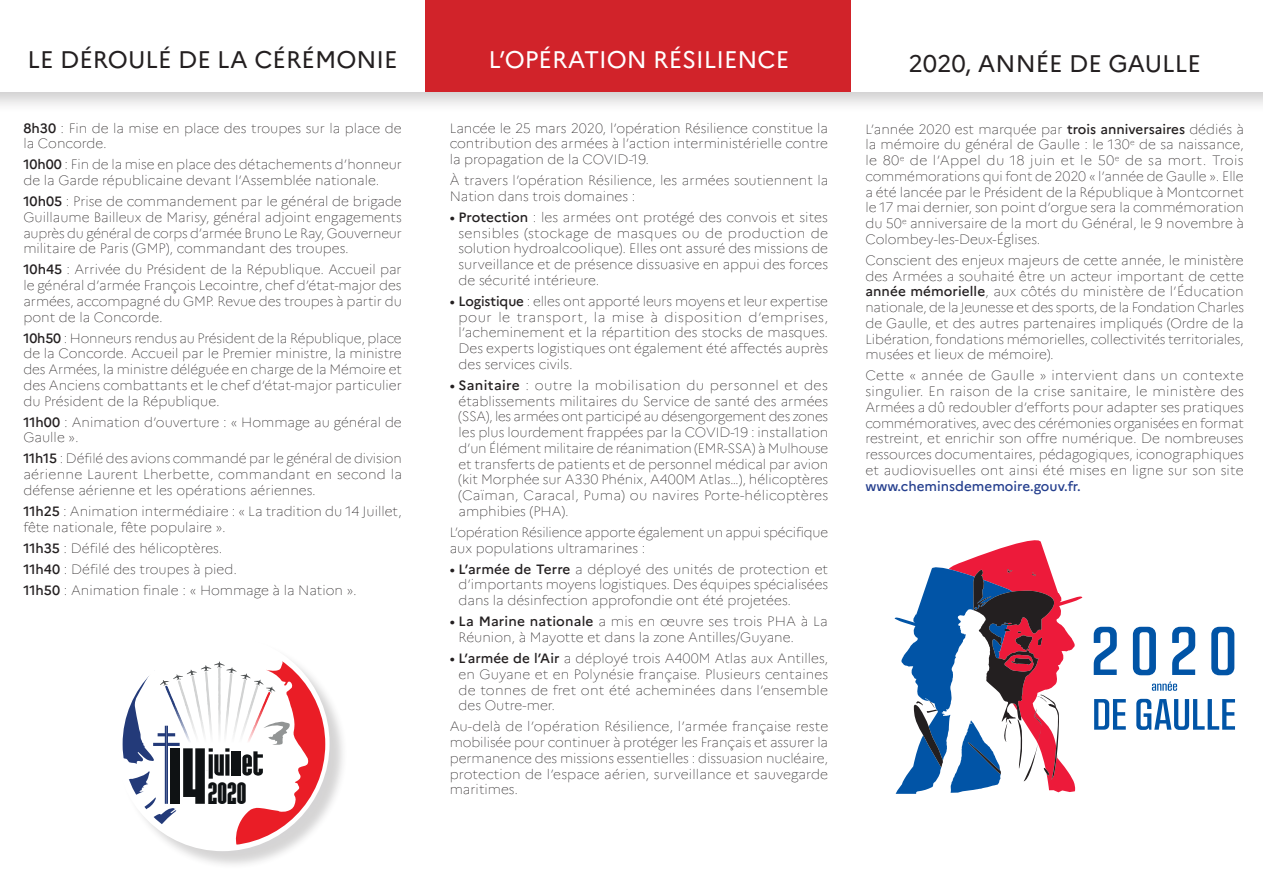
<style>
.page{position:relative;width:1263px;height:893px;background:#fff}
.page>*{position:absolute;margin:0;border:0;box-sizing:border-box;transform-origin:0 0}
.t1{font:700 27.3px "SF Port Mc Kenzie";color:#0f1214;scale:1.22 1}
.t2{font:24px "Marianne";color:#231f20}
.t3{font:24px "Marianne";color:#fff}
.t4{font:100 13.5px/15.8px "Marianne";color:#231f20;text-align:justify}
.t5{font:500 13.5px "Marianne";color:#253f8e}
.s1{font-weight:500}
</style>
<div class="page">
<div style="left:0;top:0;width:1263px;height:114px;background:#231f20;opacity:.22"></div>
<div style="left:0;top:0;width:1263px;height:91px;background:#fff"></div>
<svg style="left:895px;top:540px;width:187px;height:254px"></svg>
<svg style="left:1094px;top:627px;width:23px;height:48px"></svg>
<svg style="left:1133px;top:627px;width:23px;height:48px"></svg>
<svg style="left:1172px;top:627px;width:23px;height:48px"></svg>
<svg style="left:1211px;top:627px;width:23px;height:48px"></svg>
<svg style="left:1152px;top:681px;width:25px;height:10px"></svg>
<svg style="left:1094px;top:699px;width:32px;height:31px"></svg>
<svg style="left:1136px;top:699px;width:99px;height:31px"></svg>
<div style="left:118px;top:638px;width:230px;height:232px;background:#231f20;opacity:.19"></div>
<svg style="left:118px;top:638px;width:212px;height:213px"></svg>
<svg style="left:123px;top:648px;width:202px;height:197px"></svg>
<div style="left:425px;top:0;width:425px;height:91px;background:#d1232a"></div>
<h2 class="t2" style="left:28px;top:45px;width:371px">LE DÉROULÉ DE LA CÉRÉMONIE</h2>
<p class="t4" style="left:23px;top:120px;width:380px"><span class="s1">8h30</span> : Fin de la mise en place des troupes sur la place de la Concorde.</p>
<p class="t4" style="left:23px;top:157px;width:380px"><span class="s1">10h00</span> : Fin de la mise en place des détachements d’honneur de la Garde républicaine devant l’Assemblée nationale.</p>
<p class="t4" style="left:23px;top:193px;width:380px"><span class="s1">10h05</span> : Prise de commandement par le général de brigade Guillaume Bailleux de Marisy, général adjoint engagements auprès du général de corps d’armée Bruno Le Ray, Gouverneur militaire de Paris (GMP), commandant des troupes.</p>
<p class="t4" style="left:23px;top:262px;width:380px"><span class="s1">10h45</span> : Arrivée du Président de la République. Accueil par le général d’armée François Lecointre, chef d’état-major des armées, accompagné du GMP. Revue des troupes à partir du pont de la Concorde.</p>
<p class="t4" style="left:23px;top:330px;width:380px"><span class="s1">10h50</span> : Honneurs rendus au Président de la République, place de la Concorde. Accueil par le Premier ministre, la ministre des Armées, la ministre déléguée en charge de la Mémoire et des Anciens combattants et le chef d‘état-major particulier du Président de la République.</p>
<p class="t4" style="left:23px;top:414px;width:380px"><span class="s1">11h00</span> : Animation d’ouverture : « Hommage au général de<br>Gaulle ».</p>
<p class="t4" style="left:23px;top:451px;width:380px"><span class="s1">11h15</span> : Défilé des avions commandé par le général de division aérienne Laurent Lherbette, commandant en second la défense aérienne et les opérations aériennes.</p>
<p class="t4" style="left:23px;top:503px;width:380px"><span class="s1">11h25</span> : Animation intermédiaire : « La tradition du 14 Juillet, fête nationale, fête populaire ».</p>
<p class="t4" style="left:23px;top:537px;width:335px;line-height:21px;text-align:left"><span class="s1">11h35</span> : Défilé des hélicoptères.<br><span class="s1">11h40</span> : Défilé des troupes à pied.<br><span class="s1">11h50</span> : Animation finale : « Hommage à la Nation ».</p>
<h1 class="t1" style="left:208px;top:775px;width:33px">2020</h1>
<h2 class="t3" style="left:489px;top:45px;width:302px">L’OPÉRATION RÉSILIENCE</h2>
<p class="t4" style="left:450px;top:120px;width:380px">Lancée le 25 mars 2020, l’opération Résilience constitue la contribution des armées à l’action interministérielle contre la propagation de la COVID-19.</p>
<p class="t4" style="left:450px;top:172px;width:380px">À travers l’opération Résilience, les armées soutiennent la<br>Nation dans trois domaines :</p>
<p class="t4" style="left:458px;top:209px;width:371px;text-indent:-9px"><span class="s1">• Protection</span> : les armées ont protégé des convois et sites sensibles (stockage de masques ou de production de solution hydroalcoolique). Elles ont assuré des missions de surveillance et de présence dissuasive en appui des forces de sécurité intérieure.</p>
<p class="t4" style="left:458px;top:293px;width:371px;text-indent:-9px"><span class="s1">• Logistique</span> : elles ont apporté leurs moyens et leur expertise pour le transport, la mise à disposition d’emprises, l’acheminement et la répartition des stocks de masques.<br>Des experts logistiques ont également été affectés auprès des services civils.</p>
<p class="t4" style="left:458px;top:377px;width:371px;text-indent:-9px"><span class="s1">• Sanitaire</span> : outre la mobilisation du personnel et des établissements militaires du Service de santé des armées (SSA), les armées ont participé au désengorgement des zones les plus lourdement frappées par la COVID-19 : installation d’un Élément militaire de réanimation (EMR-SSA) à Mulhouse et transferts de patients et de personnel médical par avion (kit Morphée sur A330 Phénix, A400M Atlas…), hélicoptères (Caïman, Caracal, Puma) ou navires Porte-hélicoptères amphibies (PHA).</p>
<p class="t4" style="left:450px;top:524px;width:380px">L’opération Résilience apporte également un appui spécifique aux populations ultramarines :</p>
<p class="t4" style="left:458px;top:561px;width:371px;text-indent:-9px"><span class="s1">• L’armée de Terre</span> a déployé des unités de protection et d’importants moyens logistiques. Des équipes spécialisées dans la désinfection approfondie ont été projetées.</p>
<p class="t4" style="left:458px;top:613px;width:371px;text-indent:-9px"><span class="s1">• La Marine nationale</span> a mis en œuvre ses trois PHA à La<br>Réunion, à Mayotte et dans la zone Antilles/Guyane.</p>
<p class="t4" style="left:458px;top:650px;width:371px;text-indent:-9px"><span class="s1">• L’armée de l’Air</span> a déployé trois A400M Atlas aux Antilles, en Guyane et en Polynésie française. Plusieurs centaines de tonnes de fret ont été acheminées dans l’ensemble des Outre-mer.</p>
<p class="t4" style="left:450px;top:719px;width:380px">Au-delà de l’opération Résilience, l’armée française reste mobilisée pour continuer à protéger les Français et assurer la permanence des missions essentielles : dissuasion nucléaire, protection de l’espace aérien, surveillance et sauvegarde maritimes.</p>
<h2 class="t2" style="left:908px;top:49px;width:294px">2020, ANNÉE DE GAULLE</h2>
<p class="t4" style="left:865px;top:121px;width:380px">L’année 2020 est marquée par <span class="s1">trois anniversaires</span> dédiés à la mémoire du général de Gaulle : le 130<sup>e</sup> de sa naissance, le 80<sup>e</sup> de l’Appel du 18 juin et le 50<sup>e</sup> de sa mort. Trois commémorations qui font de 2020 « l’année de Gaulle ». Elle a été lancée par le Président de la République à Montcornet le 17 mai dernier, son point d’orgue sera la commémoration du 50<sup>e</sup> anniversaire de la mort du Général, le 9 novembre à Colombey-les-Deux-Églises.</p>
<p class="t4" style="left:865px;top:252px;width:380px">Conscient des enjeux majeurs de cette année, le ministère des Armées a souhaité être un acteur important de cette <span class="s1">année mémorielle</span>, aux côtés du ministère de l’Éducation nationale, de la Jeunesse et des sports, de la Fondation Charles de Gaulle, et des autres partenaires impliqués (Ordre de la Libération, fondations mémorielles, collectivités territoriales, musées et lieux de mémoire).</p>
<p class="t4" style="left:865px;top:368px;width:380px">Cette « année de Gaulle » intervient dans un contexte singulier. En raison de la crise sanitaire, le ministère des Armées a dû redoubler d’efforts pour adapter ses pratiques commémoratives, avec des cérémonies organisées en format restreint, et enrichir son offre numérique. De nombreuses ressources documentaires, pédagogiques, iconographiques et audiovisuelles ont ainsi été mises en ligne sur son site</p>
<p class="t5" style="left:865px;top:478px;width:217px">www.cheminsdememoire.gouv.fr.</p>
</div>
